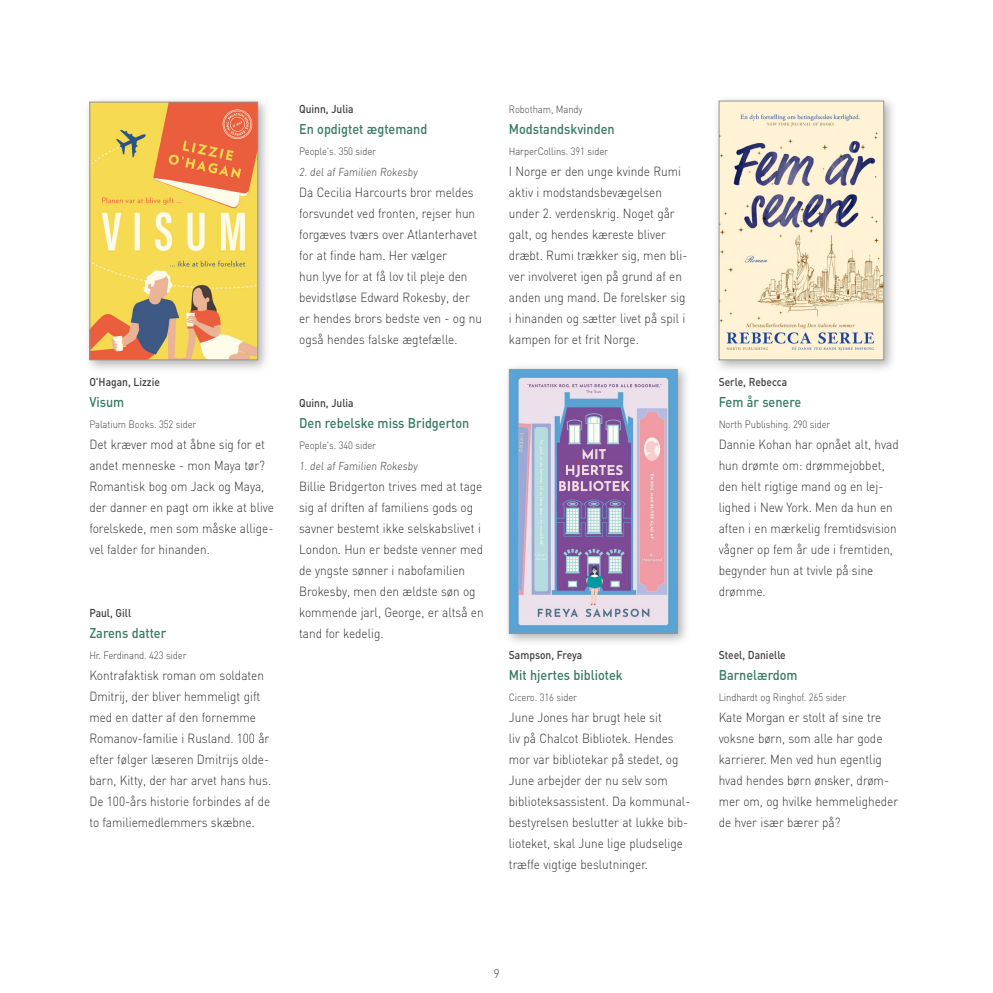
<style>
.page{position:relative;width:993px;height:993px;background:#fff}
.page>*{position:absolute;margin:0;border:0;box-sizing:border-box;transform-origin:0 0}
.TITEL{font:500 14px "DIN";color:#367b61;scale:.9 1}
.NOTE{font:300 13.12px/21px "DIN";color:#312f30;scale:.9 1}
.t1{font:300 12.25px "DIN";color:#3e3e3f}
.FORF{font:500 11.38px "DIN";color:#3e3e3f;scale:.9 1}
.Serie{font:300 11.38px "DIN";color:#3e3e3f;scale:.9 1}
.FORLAG{font:300 10.5px "DIN";letter-spacing:-.01em;color:#3e3e3f;scale:.9 1}
</style>
<div class="page">
<div style="left:83px;top:95px;width:188px;height:278px;background:#231f20;opacity:.35"></div>
<img style="left:91px;top:104px;width:165px;height:254px">
<div style="left:89px;top:102px;width:169px;height:258px;border:1px solid #939598"></div>
<div style="left:502px;top:363px;width:188px;height:283px;background:#231f20;opacity:.35"></div>
<img style="left:510px;top:371px;width:165px;height:260px">
<div style="left:508px;top:369px;width:169px;height:264px;border:1px solid #939598"></div>
<div style="left:712px;top:95px;width:184px;height:278px;background:#231f20;opacity:.35"></div>
<img style="left:720px;top:103px;width:161px;height:255px">
<div style="left:718px;top:101px;width:165px;height:259px;border:1px solid #939598"></div>
<p class="FORF" style="left:89px;top:374px;width:80px">O'Hagan, Lizzie</p>
<p class="TITEL" style="left:89px;top:393px;width:40px">Visum</p>
<p class="FORLAG" style="left:89px;top:417px;width:120px">Palatium Books. 352 sider</p>
<p class="NOTE" style="left:89px;top:433px;width:207px">Det kræver mod at åbne sig for et andet menneske - mon Maya tør?<br>Romantisk bog om Jack og Maya, der danner en pagt om ikke at blive forelskede, men som måske allige&shy;vel falder for hinanden.</p>
<p class="FORF" style="left:89px;top:605px;width:48px">Paul, Gill</p>
<p class="TITEL" style="left:89px;top:624px;width:87px">Zarens datter</p>
<p class="FORLAG" style="left:89px;top:648px;width:109px">Hr. Ferdinand. 423 sider</p>
<p class="NOTE" style="left:89px;top:664px;width:203px">Kontrafaktisk roman om soldaten Dmitrij, der bliver hemmeligt gift med en datter af den fornemme Romanov-familie i Rusland. 100 år efter følger læseren Dmitrijs olde&shy;barn, Kitty, der har arvet hans hus.<br>De 100-års historie forbindes af de to familiemedlemmers skæbne.</p>
<p class="FORF" style="left:299px;top:101px;width:62px">Quinn, Julia</p>
<p class="TITEL" style="left:299px;top:120px;width:144px">En opdigtet ægtemand</p>
<p class="FORLAG" style="left:299px;top:144px;width:87px">People's. 350 sider</p>
<p class="Serie" style="left:299px;top:165px;width:134px">2. del af Familien Rokesby</p>
<p class="NOTE" style="left:299px;top:181px;width:204px">Da Cecilia Harcourts bror meldes forsvundet ved fronten, rejser hun forgæves tværs over Atlanterhavet for at finde ham. Her vælger<br>hun lyve for at få lov til pleje den bevidstløse Edward Rokesby, der er hendes brors bedste ven - og nu også hendes falske ægtefælle.</p>
<p class="FORF" style="left:299px;top:395px;width:62px">Quinn, Julia</p>
<p class="TITEL" style="left:299px;top:414px;width:191px">Den rebelske miss Bridgerton</p>
<p class="FORLAG" style="left:299px;top:438px;width:87px">People's. 340 sider</p>
<p class="Serie" style="left:299px;top:459px;width:134px">1. del af Familien Rokesby</p>
<p class="NOTE" style="left:299px;top:475px;width:206px">Billie Bridgerton trives med at tage sig af driften af familiens gods og savner bestemt ikke selskabslivet i<br>London. Hun er bedste venner med de yngste sønner i nabofamilien<br>Brokesby, men den ældste søn og kommende jarl, George, er altså en tand for kedelig.</p>
<p class="FORLAG" style="left:508px;top:102px;width:83px">Robotham, Mandy</p>
<p class="TITEL" style="left:508px;top:120px;width:119px">Modstandskvinden</p>
<p class="FORLAG" style="left:508px;top:144px;width:112px">HarperCollins. 391 sider</p>
<p class="NOTE" style="left:508px;top:160px;width:200px">I Norge er den unge kvinde Rumi aktiv i modstandsbevægelsen under 2. verdenskrig. Noget går galt, og hendes kæreste bliver dræbt. Rumi trækker sig, men bli&shy;ver involveret igen på grund af en anden ung mand. De forelsker sig i hinanden og sætter livet på spil i kampen for et frit Norge.</p>
<p class="FORF" style="left:508px;top:647px;width:83px">Sampson, Freya</p>
<p class="TITEL" style="left:508px;top:666px;width:128px">Mit hjertes bibliotek</p>
<p class="FORLAG" style="left:508px;top:690px;width:77px">Cicero. 316 sider</p>
<p class="NOTE" style="left:508px;top:706px;width:203px">June Jones har brugt hele sit<br>liv på Chalcot Bibliotek. Hendes mor var bibliotekar på stedet, og<br>June arbejder der nu selv som biblioteksassistent. Da kommunal&shy;bestyrelsen beslutter at lukke bib&shy;lioteket, skal June lige pludselige træffe vigtige beslutninger.</p>
<p class="FORF" style="left:718px;top:374px;width:78px">Serle, Rebecca</p>
<p class="TITEL" style="left:718px;top:393px;width:93px">Fem år senere</p>
<p class="FORLAG" style="left:718px;top:417px;width:126px">North Publishing. 290 sider</p>
<p class="NOTE" style="left:718px;top:433px;width:201px">Dannie Kohan har opnået alt, hvad hun drømte om: drømmejobbet, den helt rigtige mand og en lej&shy;lighed i New York. Men da hun en aften i en mærkelig fremtidsvision vågner op fem år ude i fremtiden, begynder hun at tvivle på sine drømme.</p>
<p class="FORF" style="left:718px;top:647px;width:76px">Steel, Danielle</p>
<p class="TITEL" style="left:718px;top:666px;width:89px">Barnelærdom</p>
<p class="FORLAG" style="left:718px;top:690px;width:143px">Lindhardt og Ringhof. 265 sider</p>
<p class="NOTE" style="left:718px;top:706px;width:201px">Kate Morgan er stolt af sine tre voksne børn, som alle har gode karrierer. Men ved hun egentlig hvad hendes børn ønsker, drøm&shy;mer om, og hvilke hemmeligheder de hver især bærer på?</p>
<p class="t1" style="left:493px;top:965px;width:8px">9</p>
</div>
